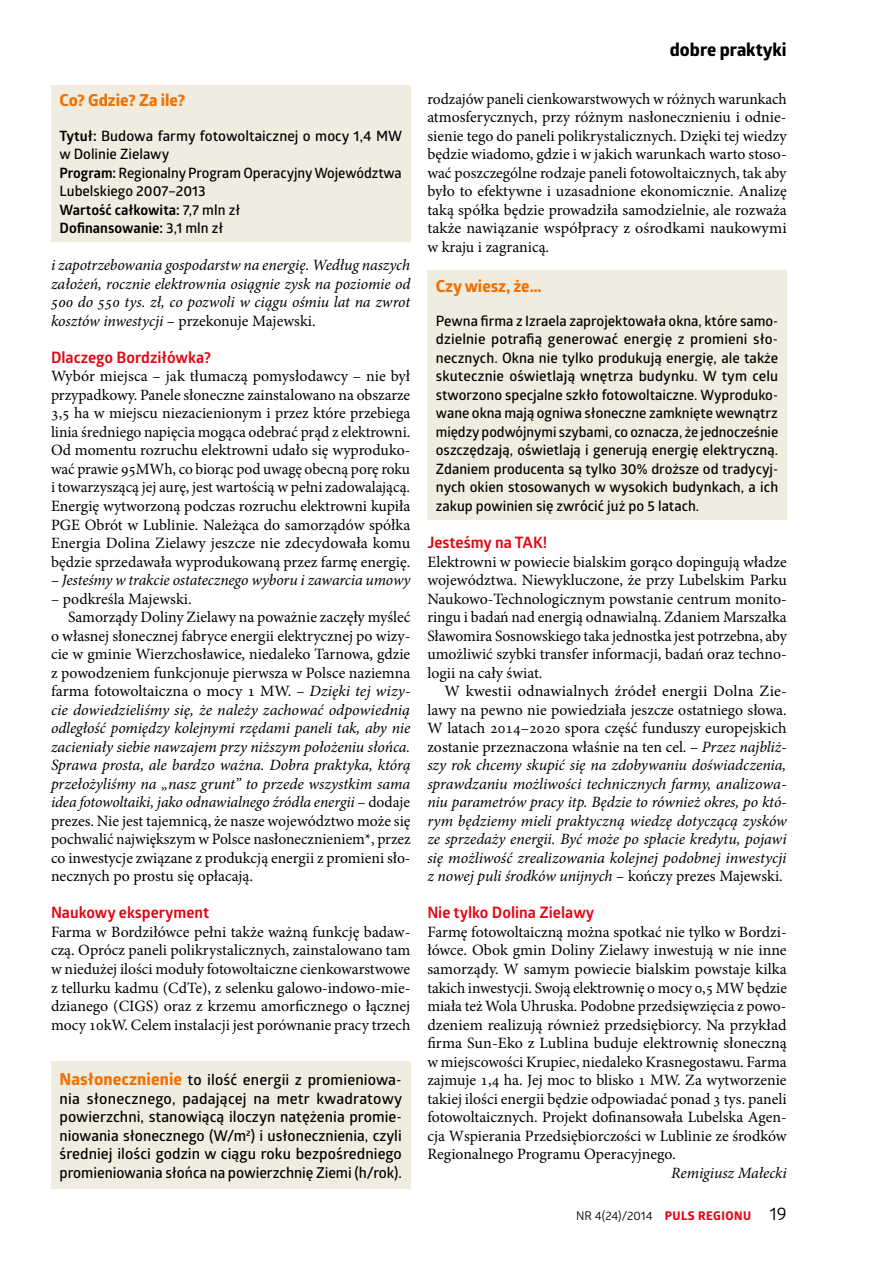
<style>
.page{position:relative;width:893px;height:1263px;background:#fff}
.page>*{position:absolute;margin:0;border:0;box-sizing:border-box;transform-origin:0 0}
.t1{font:700 18px "Globerx";color:#000}
.t2{font:700 16.5px "Globerx";color:#ee7203}
.t3{font:15.75px/18.5px "Minion Pro";color:#000;text-align:justify}
.t4{font:italic 15.75px/18.5px "Minion Pro";letter-spacing:-.005em;color:#000;text-align:justify}
.t5{font:700 15.75px "Glober";color:#e30613}
.t6{font:600 15px/18.5px "Glober";color:#000;text-align:justify}
.t7{font:600 14.25px/18.5px "Glober";color:#000;text-align:justify}
.t8{font:12px "Glober";color:#000}
.s1{font-weight:700}
.s2{font-style:normal}
.s3{font-style:italic}
.s4{font-family:"Globerx";font-weight:700;font-size:16.5px;color:#ee7203}
.s5{font-family:"Globerx";font-weight:700;color:#e30613}
.s6{font-size:18px}
</style>
<div class="page">
<div style="left:427px;top:271px;width:360px;height:249px;background:#f1ece0"></div>
<div style="left:51px;top:85px;width:359px;height:157px;background:#f1ece0"></div>
<div style="left:51px;top:1061px;width:359px;height:127px;background:#f1ece0"></div>
<p class="t2" style="left:60px;top:88px;width:127px">Co? Gdzie? Za ile?</p>
<p class="t7" style="left:60px;top:126px;width:344px;text-align:left"><span class="s1">Tytuł:</span> Budowa farmy fotowoltaicznej o mocy 1,4 MW w Dolinie Zielawy<br><span class="s1">Program:</span> Regionalny Program Operacyjny Województwa Lubelskiego 2007–2013<br><span class="s1">Wartość całkowita:</span> 7,7 mln zł<br><span class="s1">Dofinansowanie:</span> 3,1 mln zł</p>
<p class="t4" style="left:51px;top:256px;width:361px">i zapotrzebowania gospodarstw na energię. Według naszych założeń, rocznie elektrownia osiągnie zysk na poziomie od 500 do 550 tys. zł, co pozwoli w ciągu ośmiu lat na zwrot kosztów inwestycji <span class="s2">– przekonuje Majewski.</span></p>
<p class="t5" style="left:51px;top:346px;width:161px">Dlaczego Bordziłówka?</p>
<p class="t3" style="left:51px;top:367px;width:361px">Wybór miejsca – jak tłumaczą pomysłodawcy – nie był przypadkowy. Panele słoneczne zainstalowano na obszarze 3,5 ha w miejscu niezacienionym i przez które przebiega linia średniego napięcia mogąca odebrać prąd z elektrowni.<br>Od momentu rozruchu elektrowni udało się wyproduko&shy;wać prawie 95MWh, co biorąc pod uwagę obecną porę roku i towarzyszącą jej aurę, jest wartością w pełni zadowalającą.<br>Energię wytworzoną podczas rozruchu elektrowni kupiła PGE Obrót w Lublinie. Należąca do samorządów spółka Energia Dolina Zielawy jeszcze nie zdecydowała komu będzie sprzedawała wyprodukowaną przez farmę energię.</p>
<p class="t4" style="left:51px;top:571px;width:361px"><span class="s2">–</span> Jesteśmy w trakcie ostatecznego wyboru i zawarcia umowy</p>
<p class="t3" style="left:51px;top:589px;width:142px">– podkreśla Majewski.</p>
<p class="t3" style="left:68px;top:608px;width:344px">Samorządy Doliny Zielawy na poważnie zaczęły myśleć</p>
<p class="t3" style="left:51px;top:626px;width:361px">o własnej słonecznej fabryce energii elektrycznej po wizy-</p>
<p class="t3" style="left:51px;top:645px;width:361px">cie w gminie Wierzchosławice, niedaleko Tarnowa, gdzie</p>
<p class="t3" style="left:51px;top:663px;width:361px">z powodzeniem funkcjonuje pierwsza w Polsce naziemna</p>
<p class="t3" style="left:51px;top:682px;width:361px">farma fotowoltaiczna o mocy 1 MW. – <span class="s3">Dzięki tej wizy-</span></p>
<p class="t4" style="left:51px;top:700px;width:360px">cie dowiedzieliśmy się, że należy zachować odpowiednią</p>
<p class="t4" style="left:51px;top:719px;width:361px">odległość pomiędzy kolejnymi rzędami paneli tak, aby nie</p>
<p class="t4" style="left:51px;top:737px;width:361px">zacieniały siebie nawzajem przy niższym położeniu słońca.</p>
<p class="t4" style="left:51px;top:756px;width:361px">Sprawa prosta, ale bardzo ważna. Dobra praktyka, którą</p>
<p class="t4" style="left:51px;top:774px;width:361px">przełożyliśmy na „nasz grunt” to przede wszystkim sama</p>
<p class="t4" style="left:51px;top:793px;width:360px">idea fotowoltaiki, jako odnawialnego źródła energii <span class="s2">– dodaje</span></p>
<p class="t3" style="left:51px;top:812px;width:361px">prezes. Nie jest tajemnicą, że nasze województwo może się</p>
<p class="t3" style="left:51px;top:830px;width:361px">pochwalić największym w Polsce nasłonecznieniem*, przez</p>
<p class="t3" style="left:51px;top:849px;width:361px">co inwestycje związane z produkcją energii z promieni sło-</p>
<p class="t3" style="left:51px;top:867px;width:204px">necznych po prostu się opłacają.</p>
<p class="t5" style="left:51px;top:902px;width:160px">Naukowy eksperyment</p>
<p class="t3" style="left:51px;top:923px;width:361px">Farma w Bordziłówce pełni także ważną funkcję badaw&shy;czą. Oprócz paneli polikrystalicznych, zainstalowano tam w niedużej ilości moduły fotowoltaiczne cienkowarstwowe z tellurku kadmu (CdTe), z selenku galowo-indowo-mie&shy;dzianego (CIGS) oraz z krzemu amorficznego o łącznej mocy 10kW. Celem instalacji jest porównanie pracy trzech</p>
<p class="t6" style="left:60px;top:1070px;width:344px"><span class="s4">Nasłonecznienie</span> to ilość energii z promieniowa&shy;nia słonecznego, padającej na metr kwadratowy powierzchni, stanowiącą iloczyn natężenia promie&shy;niowania słonecznego (W/m2) i usłonecznienia, czyli średniej ilości godzin w ciągu roku bezpośredniego promieniowania słońca na powierzchnię Ziemi (h/rok).</p>
<p class="t1" style="left:670px;top:37px;width:118px">dobre praktyki</p>
<p class="t3" style="left:427px;top:89px;width:361px">rodzajów paneli cienkowarstwowych w różnych warunkach atmosferycznych, przy różnym nasłonecznieniu i odnie&shy;sienie tego do paneli polikrystalicznych. Dzięki tej wiedzy będzie wiadomo, gdzie i w jakich warunkach warto stoso&shy;wać poszczególne rodzaje paneli fotowoltaicznych, tak aby było to efektywne i uzasadnione ekonomicznie. Analizę taką spółka będzie prowadziła samodzielnie, ale rozważa także nawiązanie współpracy z ośrodkami naukowymi w kraju i zagranicą.</p>
<p class="t2" style="left:436px;top:274px;width:107px">Czy wiesz, że…</p>
<p class="t7" style="left:436px;top:311px;width:344px">Pewna firma z Izraela zaprojektowała okna, które samo&shy;dzielnie potrafią generować energię z promieni sło&shy;necznych. Okna nie tylko produkują energię, ale także skutecznie oświetlają wnętrza budynku. W tym celu stworzono specjalne szkło fotowoltaiczne. Wyproduko&shy;wane okna mają ogniwa słoneczne zamknięte wewnątrz między podwójnymi szybami, co oznacza, że jednocześnie oszczędzają, oświetlają i generują energię elektryczną.<br>Zdaniem producenta są tylko 30% droższe od tradycyj&shy;nych okien stosowanych w wysokich budynkach, a ich zakup powinien się zwrócić już po 5 latach.</p>
<p class="t5" style="left:427px;top:531px;width:121px">Jesteśmy na TAK!</p>
<p class="t3" style="left:427px;top:552px;width:361px">Elektrowni w powiecie bialskim gorąco dopingują władze województwa. Niewykluczone, że przy Lubelskim Parku Naukowo-Technologicznym powstanie centrum monito&shy;ringu i badań nad energią odnawialną. Zdaniem Marszałka Sławomira Sosnowskiego taka jednostka jest potrzebna, aby umożliwić szybki transfer informacji, badań oraz techno&shy;logii na cały świat.</p>
<p class="t4" style="left:427px;top:682px;width:361px;text-indent:17px"><span class="s2">W kwestii odnawialnych źródeł energii Dolna Zie&shy;lawy na pewno nie powiedziała jeszcze ostatniego słowa.<br>W latach 2014–2020 spora część funduszy europejskich zostanie przeznaczona właśnie na ten cel. –</span> Przez najbliż&shy;szy rok chcemy skupić się na zdobywaniu doświadczenia, sprawdzaniu możliwości technicznych farmy, analizowa&shy;niu parametrów pracy itp. Będzie to również okres, po któ&shy;rym będziemy mieli praktyczną wiedzę dotyczącą zysków ze sprzedaży energii. Być może po spłacie kredytu, pojawi się możliwość zrealizowania kolejnej podobnej inwestycji z nowej puli środków unijnych <span class="s2">– kończy prezes Majewski.</span></p>
<p class="t5" style="left:427px;top:902px;width:168px">Nie tylko Dolina Zielawy</p>
<p class="t3" style="left:427px;top:923px;width:361px">Farmę fotowoltaiczną można spotkać nie tylko w Bordzi&shy;łówce. Obok gmin Doliny Zielawy inwestują w nie inne samorządy. W samym powiecie bialskim powstaje kilka takich inwestycji. Swoją elektrownię o mocy 0,5 MW będzie miała też Wola Uhruska. Podobne przedsięwzięcia z powo&shy;dzeniem realizują również przedsiębiorcy. Na przykład firma Sun-Eko z Lublina buduje elektrownię słoneczną w miejscowości Krupiec, niedaleko Krasnegostawu. Farma zajmuje 1,4 ha. Jej moc to blisko 1 MW. Za wytworzenie takiej ilości energii będzie odpowiadać ponad 3 tys. paneli fotowoltaicznych. Projekt dofinansowała Lubelska Agen&shy;cja Wspierania Przedsiębiorczości w Lublinie ze środków Regionalnego Programu Operacyjnego.</p>
<p class="t4" style="left:671px;top:1163px;width:117px">Remigiusz Małecki</p>
<p class="t8" style="left:576px;top:1208px;width:212px">NR 4(24)/2014 <span class="s5">puls regionu</span> <span class="s6">19</span></p>
</div>
